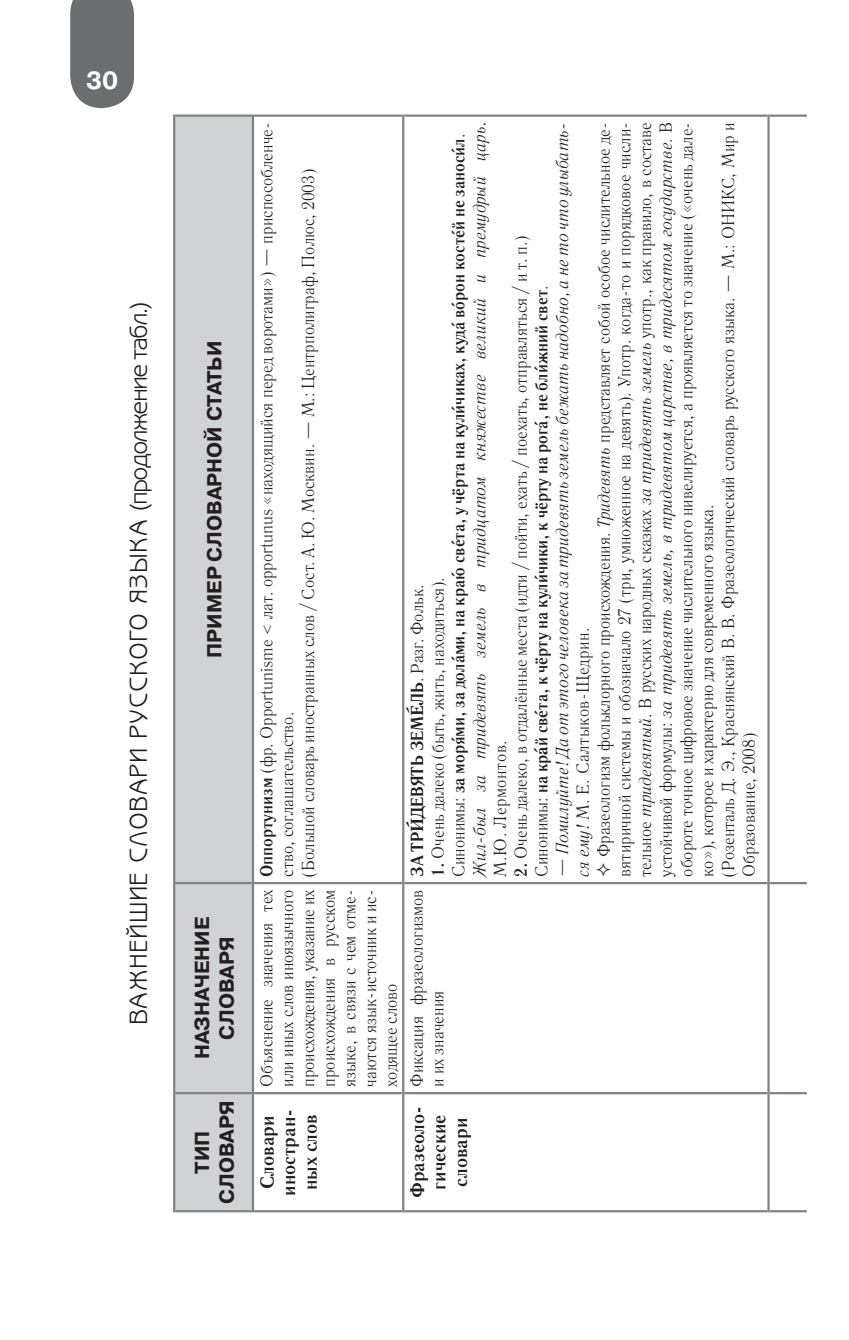
<style>
.page{position:relative;width:849px;height:1340px;background:#fff}
.page>*{position:absolute;margin:0;border:0;box-sizing:border-box;transform-origin:0 0}
.t1{font:24.75px "Benguiat Gothic C";letter-spacing:.1em;color:#231f20}
.t2{font:700 24.75px "Pragmatica C";color:#fff}
.t3{font:700 20.25px/24.8px "Pragmatica C";color:#231f20;text-align:center}
.t4{font:700 19.12px/21.4px "Literaturnaya C";color:#231f20;text-align:center}
.t5{font:17.32px/20.7px "Literaturnaya C";color:#231f20;scale:.95 1}
.t6{font:700 17.32px/20.7px "Literaturnaya C";color:#231f20;scale:.95 1}
.t7{font:italic 17.32px/20.7px "Literaturnaya C";color:#231f20;scale:.95 1}
.t8{font:17.32px "Literaturnaya C";letter-spacing:.03em;color:#231f20;scale:.95 1}
.s1{font-weight:700}
.s2{font-style:normal}
.s3{font-style:italic}
.s4{font-weight:400}
.s5{font-family:"School Book AC";font-weight:400}
.s6{font-weight:400;font-style:italic}
.s7{font-family:"Petersburg";font-weight:700}
.s8{font-family:"School Book AC"}
.s9{font-family:"Petersburg"}
</style>
<div class="page">
<svg style="left:70px;top:0;width:64px;height:108px;background:#757679"></svg>
<div style="left:175px;top:117px;width:77px;height:1093px;background:#d1d2d4"></div>
<hr style="left:175px;top:1092px;width:77px;height:2px;background:#808285">
<hr style="left:175px;top:882px;width:77px;height:2px;background:#808285">
<hr style="left:254px;top:1092px;width:148px;height:2px;background:#808285">
<hr style="left:254px;top:882px;width:148px;height:2px;background:#808285">
<hr style="left:402px;top:1093px;width:2px;height:119px;background:#808285">
<hr style="left:402px;top:883px;width:2px;height:210px;background:#808285">
<hr style="left:404px;top:1092px;width:363px;height:2px;background:#808285">
<hr style="left:402px;top:114px;width:2px;height:769px;background:#808285">
<hr style="left:404px;top:882px;width:363px;height:2px;background:#808285">
<hr style="left:769px;top:1092px;width:37px;height:2px;background:#808285">
<hr style="left:769px;top:882px;width:37px;height:2px;background:#808285">
<hr style="left:254px;top:1210px;width:148px;height:2px;background:#808285">
<hr style="left:254px;top:114px;width:148px;height:3px;background:#808285">
<hr style="left:404px;top:1210px;width:363px;height:2px;background:#808285">
<hr style="left:404px;top:114px;width:363px;height:3px;background:#808285">
<hr style="left:767px;top:1093px;width:2px;height:119px;background:#808285">
<hr style="left:769px;top:1210px;width:37px;height:2px;background:#808285">
<hr style="left:767px;top:883px;width:2px;height:210px;background:#808285">
<hr style="left:767px;top:114px;width:2px;height:769px;background:#808285">
<hr style="left:769px;top:114px;width:37px;height:3px;background:#808285">
<hr style="left:173px;top:1093px;width:2px;height:119px;background:#808285">
<hr style="left:175px;top:1210px;width:77px;height:2px;background:#808285">
<hr style="left:173px;top:883px;width:2px;height:210px;background:#808285">
<hr style="left:173px;top:114px;width:2px;height:769px;background:#808285">
<hr style="left:175px;top:114px;width:77px;height:3px;background:#808285">
<hr style="left:252px;top:1093px;width:2px;height:119px;background:#808285">
<hr style="left:252px;top:883px;width:2px;height:210px;background:#808285">
<hr style="left:252px;top:114px;width:2px;height:769px;background:#808285">
<h1 class="t2" style="left:86px;top:68px;width:34px">30</h1>
<h1 class="t1" style="left:125px;top:1024px;width:723px;rotate:-90deg">ВАЖНЕЙШИЕ СЛОВАРИ РУССКОГО ЯЗЫКА (продолжение табл.)</h1>
<p class="t3" style="left:202px;top:657px;width:318px;rotate:-90deg">ПРИМЕР СЛОВАРНОЙ СТАТЬИ</p>
<p class="t3" style="left:190px;top:1059px;width:144px;rotate:-90deg">НАЗНАЧЕНИЕ<br>СЛОВАРЯ</p>
<p class="t3" style="left:190px;top:1203px;width:105px;rotate:-90deg">ТИП<br>СЛОВАРЯ</p>
<p class="t5" style="left:256px;top:876px;width:796px;rotate:-90deg"><span class="s1">Оппортунизм</span> (фр. Оpportunisme &lt; лат. opportunus «находящийся перед воротами») — приспособленче&shy;ство, соглашательство.<br>(Большой словарь иностранных слов / Сост. А. Ю. Москвин. — М. : Центрполиграф, Полюс, 2003)</p>
<p class="t7" style="left:552px;top:876px;width:795px;rotate:-90deg">— Помилуйте! Да от этого человека за тридевять земель бежать надобно, а не то что улыбать&shy;ся ему! <span class="s2">М. Е. Салтыков-Щедрин.</span></p>
<p class="t5" style="left:593px;top:876px;width:796px;text-indent:19px;rotate:-90deg">Фразеологизм фольклорного происхождения. <span class="s3">Тридевять</span> представляет собой особое числительное де&shy;вятиричной системы и обозначало 27 (три, умноженное на девять). Употр. когда-то и порядковое числи&shy;тельное <span class="s3">тридевятый</span>. В русских народных сказках <span class="s3">за тридевять земель</span> употр. , как правило, в составе устойчивой формулы: <span class="s3">за тридевять земель, в тридевятом царстве, в тридесятом государстве</span>. В обороте точное цифровое значение числительного нивелируется, а проявляется то значение («очень дале&shy;ко»), которое и характерно для современного языка.<br>(Розенталь Д. Э. , Краснянский В. В. Фразеологический словарь русского языка. — М. : ОНИКС, Мир и Образование, 2008)</p>
<p class="t6" style="left:427px;top:876px;width:796px;rotate:-90deg">1. <span class="s4">Очень далеко (быть, жить, находиться).<br>Синонимы:</span> за мор<span class="s5">ˆ</span>ями, за дол<span class="s5">ˆ</span>ами, на кра<span class="s5">ˆ</span>ю св<span class="s5">ˆ</span>ета, у чёрта на кул<span class="s5">ˆ</span>ичиках, куд<span class="s5">ˆ</span>а в<span class="s5">ˆ</span>орон кост<span class="s5">ˆ</span>ей не занос<span class="s5">ˆ</span>ил<span class="s4">.<br></span><span class="s6">Жил-был за тридевять земель в тридцатом княжестве великий и премудрый царь.</span></p>
<p class="t5" style="left:510px;top:876px;width:676px;rotate:-90deg"><span class="s1">2.</span> Очень далеко, в отдалённые места (идти / пойти, ехать / поехать, отправляться / и т. п. )<br>Синонимы: <span class="s1">на кр</span><span class="s7">а`</span><span class="s1">й св</span><span class="s8">ˆ</span><span class="s1">ета, к чёрту на кул</span><span class="s8">ˆ</span><span class="s1">ичики, к чёрту на рог</span><span class="s8">ˆ</span><span class="s1">а, не бл</span><span class="s8">ˆ</span><span class="s1">ижний свет</span>.</p>
<p class="t6" style="left:406px;top:876px;width:306px;rotate:-90deg">ЗА ТР<span class="s9">И`</span>ДЕВЯТЬ ЗЕМ<span class="s9">Е`</span>ЛЬ<span class="s4">. Разг. Фольк.</span></p>
<p class="t8" style="left:490px;top:876px;width:142px;rotate:-90deg">М. Ю. Лермонтов.</p>
<p class="t5" style="left:256px;top:1086px;width:209px;text-align:justify;rotate:-90deg">Объяснение значения тех или иных слов иноязычного происхождения, указание их происхождения в русском языке, в связи с чем отме&shy;чаются язык-источник и ис&shy;ходящее слово</p>
<p class="t4" style="left:256px;top:1195px;width:88px;rotate:-90deg">Словари иностран&shy;ных слов</p>
<p class="t5" style="left:406px;top:1086px;width:209px;rotate:-90deg">Фиксация фразеологизмов и их значения</p>
<p class="t4" style="left:406px;top:1198px;width:94px;rotate:-90deg">Фразеоло&shy;гические словари</p>
</div>
